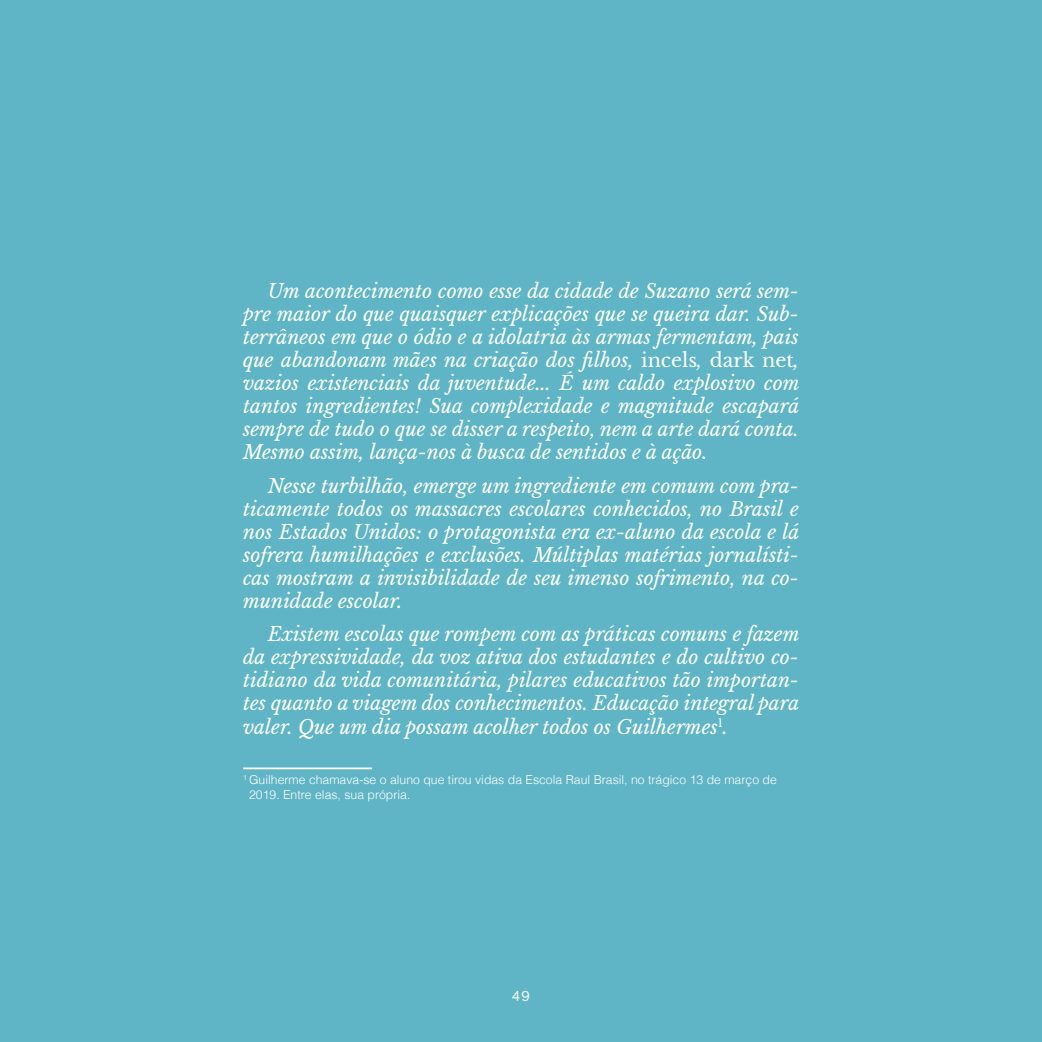
<style>
.page{position:relative;width:1042px;height:1042px;background:#5fb5c5}
.page>*{position:absolute;margin:0;border:0;box-sizing:border-box;transform-origin:0 0}
.serifada_negativo{font:italic 19.25px/23.1px "Libre Baskerville";color:#fff;text-align:justify}
.t1{font:500 14px "Raleway";color:#fff}
.rodape_negativo{font:300 12.25px/14.7px "Helvetica";color:#fff}
.s1{font-style:normal}
</style>
<div class="page">
<hr style="left:243px;top:767px;width:129px;height:2px;background:#fff">
<p class="serifada_negativo" style="left:243px;top:279px;width:558px;text-indent:25px">Um acontecimento como esse da cidade de Suzano será sem&shy;pre maior do que quaisquer explicações que se queira dar. Sub&shy;terrâneos em que o ódio e a idolatria às armas fermentam, pais que abandonam mães na criação dos filhos, <span class="s1">incels</span>, <span class="s1">dark net</span>, vazios existenciais da juventude... É um caldo explosivo com tantos ingredientes! Sua complexidade e magnitude escapará sempre de tudo o que se disser a respeito, nem a arte dará conta.<br>Mesmo assim, lança-nos à busca de sentidos e à ação.</p>
<p class="serifada_negativo" style="left:243px;top:474px;width:558px;text-indent:25px">Nesse turbilhão, emerge um ingrediente em comum com pra&shy;ticamente todos os massacres escolares conhecidos, no Brasil e nos Estados Unidos: o protagonista era ex-aluno da escola e lá sofrera humilhações e exclusões. Múltiplas matérias jornalísti&shy;cas mostram a invisibilidade de seu imenso sofrimento, na co&shy;munidade escolar.</p>
<p class="serifada_negativo" style="left:243px;top:623px;width:558px;text-indent:25px">Existem escolas que rompem com as práticas comuns e fazem da expressividade, da voz ativa dos estudantes e do cultivo co&shy;tidiano da vida comunitária, pilares educativos tão importan&shy;tes quanto a viagem dos conhecimentos. Educação integral para valer. Que um dia possam acolher todos os Guilhermes<sup>1</sup>.</p>
<p class="rodape_negativo" style="left:249px;top:771px;width:529px;text-indent:-6px"><sup>1</sup> Guilherme chamava-se o aluno que tirou vidas da Escola Raul Brasil, no trágico 13 de março de<br>2019. Entre elas, sua própria.</p>
<p class="t1" style="left:512px;top:983px;width:19px">49</p>
</div>
